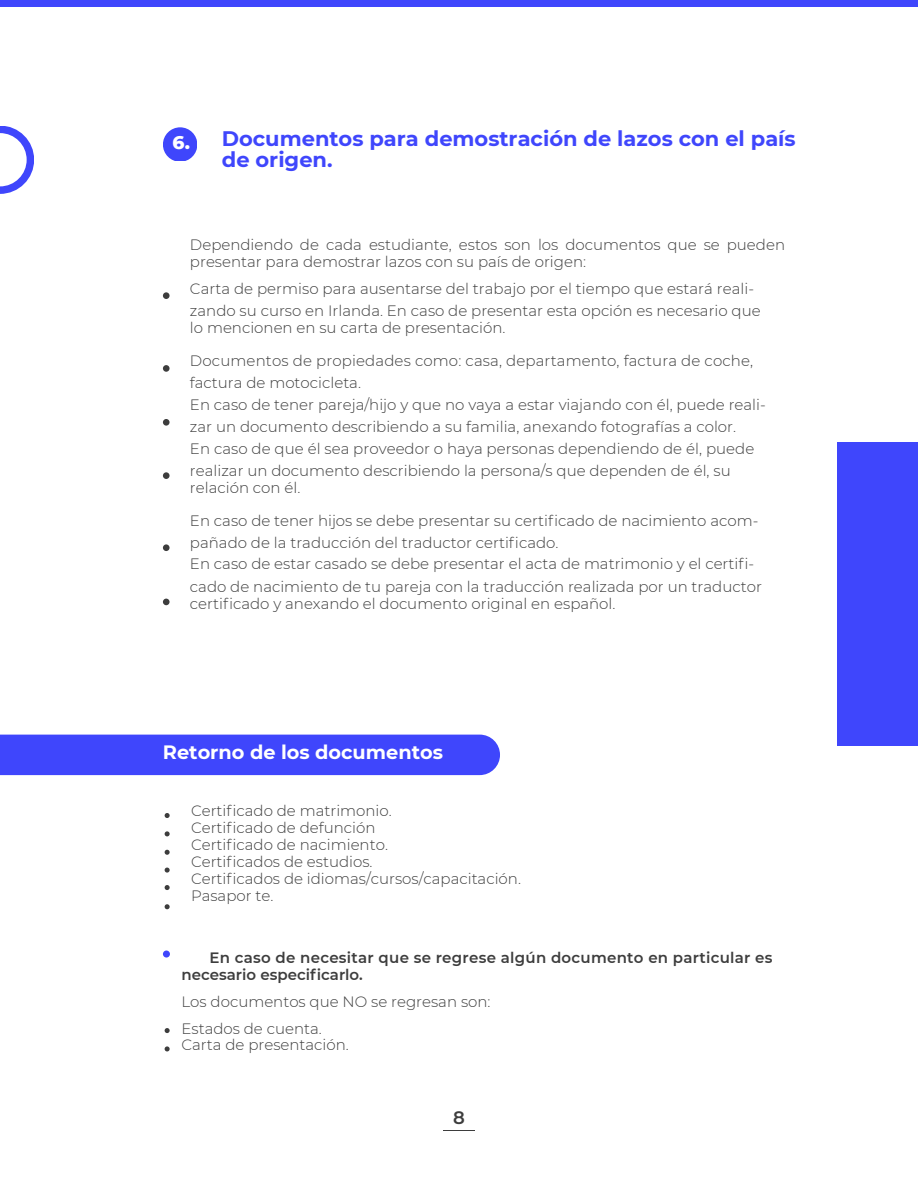
<style>
.page{position:relative;width:918px;height:1188px;background:#fff}
.page>*{position:absolute;margin:0;border:0;box-sizing:border-box;transform-origin:0 0}
.t1{font:700 21px/20.2px "Montserrat";color:#3f46fc}
.t2{font:700 19.35px "Montserrat";color:#fff}
.t3{font:800 18.6px "Montserrat";color:#fff}
.t4{font:600 18px "Montserrat";color:#3d3d3d}
.t5{font:300 15px/16.8px "Montserrat";color:#3d3d3d}
.t6{font:600 15px "Montserrat";letter-spacing:.02em;color:#3d3d3d}
.t7{font:600 15px "Montserrat";color:#3d3d3d}
</style>
<div class="page">
<svg style="left:0;top:126px;width:34px;height:68px"></svg>
<div style="left:163px;top:951px;width:7px;height:7px;background:#3f46fc;border-radius:50%"></div>
<div style="left:163px;top:127px;width:34px;height:34px;background:#3f46fc;border-radius:50%"></div>
<div style="left:163px;top:292px;width:7px;height:7px;background:#3d3d3d;border-radius:50%"></div>
<div style="left:163px;top:365px;width:7px;height:7px;background:#3d3d3d;border-radius:50%"></div>
<div style="left:163px;top:419px;width:7px;height:7px;background:#3d3d3d;border-radius:50%"></div>
<div style="left:163px;top:472px;width:7px;height:7px;background:#3d3d3d;border-radius:50%"></div>
<div style="left:163px;top:544px;width:7px;height:7px;background:#3d3d3d;border-radius:50%"></div>
<div style="left:163px;top:599px;width:7px;height:6px;background:#3d3d3d;border-radius:50%"></div>
<svg style="left:165px;top:813px;width:5px;height:5px"></svg>
<svg style="left:165px;top:868px;width:5px;height:5px"></svg>
<svg style="left:165px;top:831px;width:5px;height:5px"></svg>
<svg style="left:165px;top:850px;width:5px;height:5px"></svg>
<svg style="left:165px;top:904px;width:5px;height:5px"></svg>
<svg style="left:165px;top:885px;width:5px;height:5px"></svg>
<svg style="left:165px;top:1028px;width:5px;height:5px"></svg>
<svg style="left:165px;top:1046px;width:5px;height:5px"></svg>
<div style="left:0;top:735px;width:500px;height:40px;background:#3f46fc"></div>
<hr style="left:444px;top:1130px;width:30px;height:1px;background:#3d3d3d">
<div style="left:0;top:0;width:918px;height:7px;background:#3f46fc"></div>
<div style="left:838px;top:443px;width:80px;height:302px;background:#3f46fc"></div>
<p class="t3" style="left:172px;top:131px;width:19px">6.</p>
<p class="t1" style="left:222px;top:129px;width:575px">Documentos para demostración de lazos con el país de origen.</p>
<p class="t5" style="left:190px;top:236px;width:597px">Dependiendo de cada estudiante, estos son los documentos que se pueden presentar para demostrar lazos con su país de origen:</p>
<p class="t5" style="left:190px;top:280px;width:566px">Carta de permiso para ausentarse del trabajo por el tiempo que estará reali-</p>
<p class="t5" style="left:190px;top:303px;width:572px">zando su curso en Irlanda. En caso de presentar esta opción es necesario que</p>
<p class="t5" style="left:190px;top:319px;width:317px">lo mencionen en su carta de presentación.</p>
<p class="t5" style="left:190px;top:352px;width:565px">Documentos de propiedades como: casa, departamento, factura de coche,</p>
<p class="t5" style="left:190px;top:375px;width:173px">factura de motocicleta.</p>
<p class="t5" style="left:190px;top:396px;width:577px">En caso de tener pareja/hijo y que no vaya a estar viajando con él, puede reali-</p>
<p class="t5" style="left:190px;top:418px;width:548px">zar un documento describiendo a su familia, anexando fotografías a color.</p>
<p class="t5" style="left:190px;top:440px;width:566px">En caso de que él sea proveedor o haya personas dependiendo de él, puede</p>
<p class="t5" style="left:190px;top:462px;width:542px">realizar un documento describiendo la persona/s que dependen de él, su</p>
<p class="t5" style="left:190px;top:479px;width:112px">relación con él.</p>
<p class="t5" style="left:190px;top:512px;width:570px">En caso de tener hijos se debe presentar su certificado de nacimiento acom-</p>
<p class="t5" style="left:190px;top:534px;width:370px">pañado de la traducción del traductor certificado.</p>
<p class="t5" style="left:190px;top:556px;width:566px">En caso de estar casado se debe presentar el acta de matrimonio y el certifi-</p>
<p class="t5" style="left:190px;top:578px;width:573px">cado de nacimiento de tu pareja con la traducción realizada por un traductor</p>
<p class="t5" style="left:190px;top:595px;width:427px">certificado y anexando el documento original en español.</p>
<p class="t2" style="left:163px;top:740px;width:282px">Retorno de los documentos</p>
<p class="t5" style="left:191px;top:803px;width:202px">Certificado de matrimonio.</p>
<p class="t5" style="left:191px;top:819px;width:186px">Certificado de defunción</p>
<p class="t5" style="left:191px;top:836px;width:199px">Certificado de nacimiento.</p>
<p class="t5" style="left:191px;top:853px;width:183px">Certificados de estudios.</p>
<p class="t5" style="left:191px;top:870px;width:332px">Certificados de idiomas/cursos/capacitación.<br>Pasapor te.</p>
<p class="t6" style="left:209px;top:948px;width:565px">En caso de necesitar que se regrese algún documento en particular es</p>
<p class="t7" style="left:182px;top:965px;width:183px">necesario especificarlo.</p>
<p class="t5" style="left:182px;top:993px;width:311px">Los documentos que NO se regresan son:</p>
<p class="t5" style="left:182px;top:1020px;width:142px">Estados de cuenta.</p>
<p class="t5" style="left:182px;top:1037px;width:169px">Carta de presentación.</p>
<p class="t4" style="left:453px;top:1107px;width:13px">8</p>
</div>
